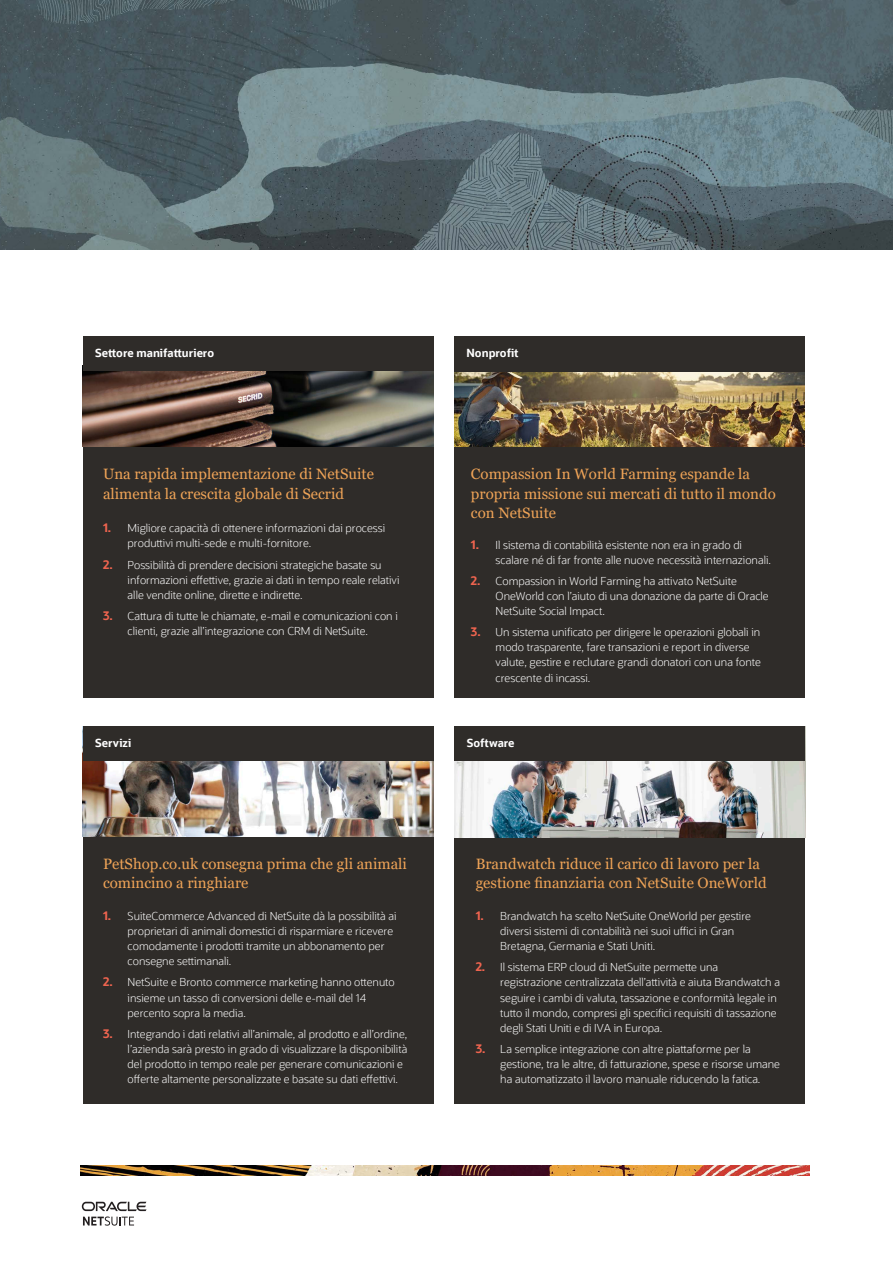
<style>
.page{position:relative;width:893px;height:1263px;background:#fff}
.page>*{position:absolute;margin:0;border:0;box-sizing:border-box;transform-origin:0 0}
.t1{font:15px/19.5px "Georgia";color:#eea357}
.t2{font:700 11.1px "Oracle Sans";color:#fff}
.t3{font:300 10.95px/15px "Oracle Sans";color:#fff}
.s1{font-weight:700;font-size:12px;color:#ee644f}
</style>
<div class="page">
<div style="left:83px;top:336px;width:350px;height:362px;background:#2f2c29"></div>
<img style="left:83px;top:371px;width:350px;height:76px">
<div style="left:83px;top:726px;width:350px;height:377px;background:#2f2c29"></div>
<img style="left:83px;top:761px;width:350px;height:76px">
<div style="left:454px;top:726px;width:351px;height:377px;background:#2f2c29"></div>
<img style="left:454px;top:761px;width:351px;height:76px">
<div style="left:454px;top:336px;width:351px;height:362px;background:#2f2c29"></div>
<img style="left:454px;top:372px;width:351px;height:75px">
<svg style="left:82px;top:1202px;width:65px;height:24px"></svg>
<img style="left:0;top:0;width:893px;height:249px">
<img style="left:81px;top:1165px;width:729px;height:11px">
<p class="t2" style="left:95px;top:346px;width:120px">Settore manifatturiero</p>
<p class="t1" style="left:103px;top:464px;width:272px">Una rapida implementazione di NetSuite alimenta la crescita globale di Secrid</p>
<p class="t3" style="left:128px;top:521px;width:259px;text-indent:-25px"><span class="s1">1.</span> Migliore capacità di ottenere informazioni dai processi produttivi multi-sede e multi-fornitore.</p>
<p class="t3" style="left:128px;top:557px;width:273px;text-indent:-25px"><span class="s1">2.</span> Possibilità di prendere decisioni strategiche basate su informazioni effettive, grazie ai dati in tempo reale relativi alle vendite online, dirette e indirette.</p>
<p class="t3" style="left:103px;top:608px;width:296px;text-align:center"><span class="s1">3.</span> Cattura di tutte le chiamate, e-mail e comunicazioni con i clienti, grazie all’integrazione con CRM di NetSuite.</p>
<p class="t2" style="left:95px;top:736px;width:38px">Servizi</p>
<p class="t1" style="left:103px;top:854px;width:305px">PetShop.co.uk consegna prima che gli animali comincino a ringhiare</p>
<p class="t3" style="left:128px;top:909px;width:270px;text-indent:-25px"><span class="s1">1.</span> SuiteCommerce Advanced di NetSuite dà la possibilità ai proprietari di animali domestici di risparmiare e ricevere comodamente i prodotti tramite un abbonamento per consegne settimanali.</p>
<p class="t3" style="left:128px;top:975px;width:269px;text-indent:-25px"><span class="s1">2.</span> NetSuite e Bronto commerce marketing hanno ottenuto insieme un tasso di conversioni delle e-mail del 14 percento sopra la media.</p>
<p class="t3" style="left:128px;top:1026px;width:281px;text-indent:-25px"><span class="s1">3.</span> Integrando i dati relativi all’animale, al prodotto e all’ordine, l’azienda sarà presto in grado di visualizzare la disponibilità del prodotto in tempo reale per generare comunicazioni e offerte altamente personalizzate e basate su dati effettivi.</p>
<p class="t2" style="left:467px;top:346px;width:54px">Nonprofit</p>
<p class="t1" style="left:471px;top:464px;width:306px">Compassion In World Farming espande la propria missione sui mercati di tutto il mondo con NetSuite</p>
<p class="t3" style="left:496px;top:537px;width:277px;text-indent:-25px"><span class="s1">1.</span> Il sistema di contabilità esistente non era in grado di scalare né di far fronte alle nuove necessità internazionali.</p>
<p class="t3" style="left:496px;top:574px;width:275px;text-indent:-25px"><span class="s1">2.</span> Compassion in World Farming ha attivato NetSuite<br>OneWorld con l’aiuto di una donazione da parte di Oracle<br>NetSuite Social Impact.</p>
<p class="t3" style="left:496px;top:625px;width:267px;text-indent:-25px"><span class="s1">3.</span> Un sistema unificato per dirigere le operazioni globali in modo trasparente, fare transazioni e report in diverse valute, gestire e reclutare grandi donatori con una fonte crescente di incassi.</p>
<p class="t2" style="left:467px;top:736px;width:49px">Software</p>
<p class="t1" style="left:476px;top:854px;width:292px">Brandwatch riduce il carico di lavoro per la gestione finanziaria con NetSuite OneWorld</p>
<p class="t3" style="left:500px;top:909px;width:252px;text-indent:-25px"><span class="s1">1.</span> Brandwatch ha scelto NetSuite OneWorld per gestire diversi sistemi di contabilità nei suoi uffici in Gran<br>Bretagna, Germania e Stati Uniti.</p>
<p class="t3" style="left:500px;top:960px;width:281px;text-indent:-25px"><span class="s1">2.</span> Il sistema ERP cloud di NetSuite permette una registrazione centralizzata dell’attività e aiuta Brandwatch a seguire i cambi di valuta, tassazione e conformità legale in tutto il mondo, compresi gli specifici requisiti di tassazione degli Stati Uniti e di IVA in Europa.</p>
<p class="t3" style="left:500px;top:1041px;width:281px;text-indent:-25px"><span class="s1">3.</span> La semplice integrazione con altre piattaforme per la gestione, tra le altre, di fatturazione, spese e risorse umane ha automatizzato il lavoro manuale riducendo la fatica.</p>
</div>
